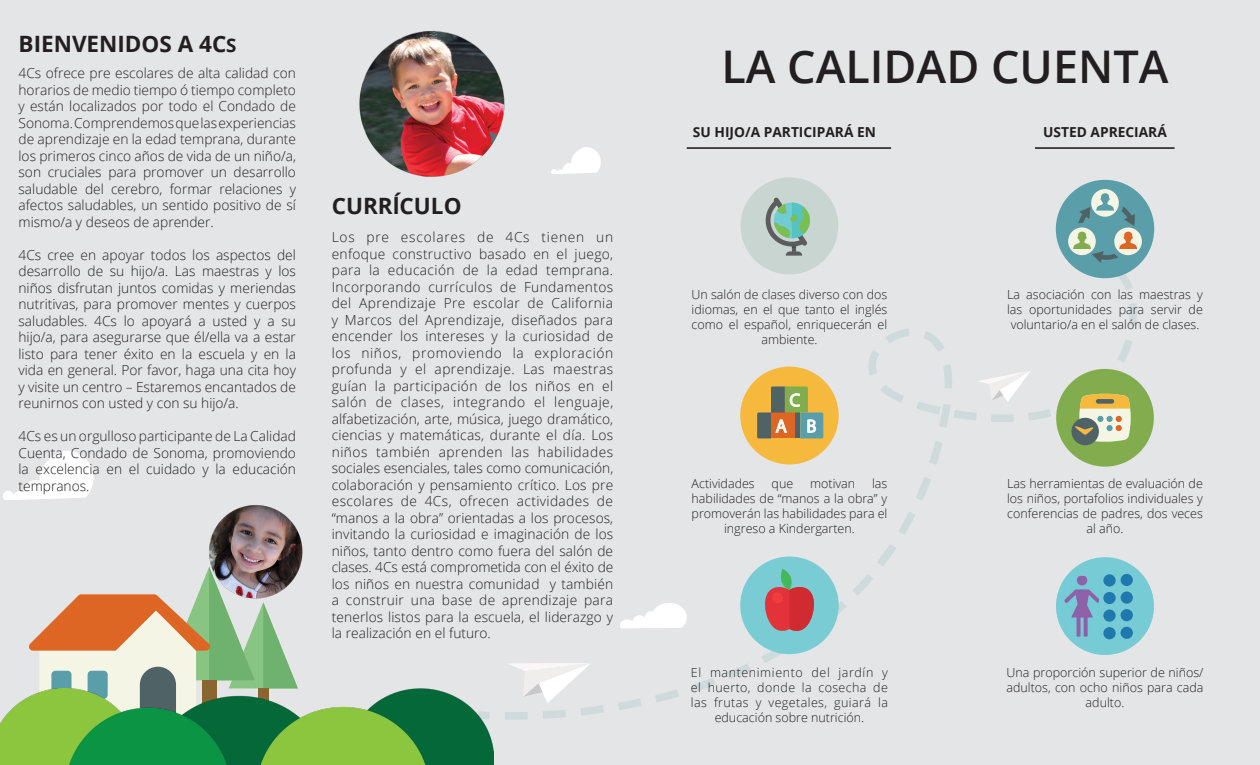
<style>
.page{position:relative;width:1260px;height:765px;background:#e4e5e6}
.page>*{position:absolute;margin:0;border:0;box-sizing:border-box;transform-origin:0 0}
.t1{font:600 45px "Open Sans";color:#231f20}
.t2{font:700 22.5px "Open Sans";color:#231f20}
.t3{font:18.38px "Myriad Pro";color:#fff}
.t4{font:300 13.75px/16.5px "Open Sans";color:#231f20;text-align:justify}
.t5{font:700 13.75px "Open Sans";color:#231f20}
.t6{font:300 12.5px/15px "Open Sans";color:#231f20;text-align:center}
.t7{font:300 12.5px/15px "Open Sans";letter-spacing:.03em;color:#231f20;text-align:center}
.s1{font-size:18.75px}
</style>
<div class="page">
<svg style="left:505px;top:379px;width:593px;height:341px"></svg>
<svg style="left:507px;top:663px;width:84px;height:40px"></svg>
<div style="left:1056px;top:369px;width:98px;height:98px;background:#82ad4f;border-radius:50%"></div>
<div style="left:1056px;top:180px;width:98px;height:98px;background:#599ea8;border-radius:50%"></div>
<div style="left:1091px;top:189px;width:28px;height:28px;background:#f5f5e6;border-radius:50%"></div>
<div style="left:1114px;top:228px;width:28px;height:27px;background:#f5f5e6;border-radius:50%"></div>
<div style="left:1056px;top:558px;width:98px;height:97px;background:#76cbd4;border-radius:50%"></div>
<img style="left:1064px;top:576px;width:35px;height:61px">
<div style="left:1103px;top:592px;width:13px;height:12px;background:#2079ae;border-radius:50%"></div>
<div style="left:1103px;top:574px;width:13px;height:12px;background:#2079ae;border-radius:50%"></div>
<div style="left:1103px;top:610px;width:13px;height:12px;background:#2079ae;border-radius:50%"></div>
<div style="left:1103px;top:627px;width:13px;height:12px;background:#2079ae;border-radius:50%"></div>
<div style="left:1121px;top:591px;width:12px;height:13px;background:#2079ae;border-radius:50%"></div>
<div style="left:1121px;top:574px;width:12px;height:12px;background:#2079ae;border-radius:50%"></div>
<div style="left:1121px;top:609px;width:12px;height:12px;background:#2079ae;border-radius:50%"></div>
<div style="left:1121px;top:627px;width:12px;height:12px;background:#2079ae;border-radius:50%"></div>
<hr style="left:1035px;top:148px;width:139px;height:1px;background:#231f20">
<hr style="left:687px;top:148px;width:204px;height:1px;background:#231f20">
<div style="left:741px;top:177px;width:97px;height:97px;background:#c9d5d1;border-radius:50%"></div>
<svg style="left:551px;top:147px;width:50px;height:27px"></svg>
<div style="left:740px;top:367px;width:99px;height:97px;background:#f5ba3d;border-radius:50%"></div>
<svg style="left:757px;top:193px;width:381px;height:256px"></svg>
<div style="left:740px;top:557px;width:99px;height:97px;background:#79ccd4;border-radius:50%"></div>
<svg style="left:765px;top:569px;width:49px;height:62px"></svg>
<img style="left:359px;top:31px;width:146px;height:146px">
<svg style="left:29px;top:594px;width:269px;height:94px"></svg>
<div style="left:51px;top:671px;width:21px;height:28px;background:#599ea8;border-radius:4px"></div>
<div style="left:88px;top:671px;width:20px;height:28px;background:#599ea8;border-radius:4px"></div>
<img style="left:0;top:688px;width:494px;height:77px">
<img style="left:186px;top:505px;width:117px;height:118px">
<svg style="left:3px;top:451px;width:91px;height:49px"></svg>
<svg style="left:620px;top:603px;width:67px;height:25px"></svg>
<p class="t2" style="left:19px;top:28px;width:220px">BIENVENIDOS A 4C<span class="s1">S</span></p>
<p class="t4" style="left:19px;top:65px;width:279px">4Cs ofrece pre escolares de alta calidad con horarios de medio tiempo ó tiempo completo y están localizados por todo el Condado de Sonoma. Comprendemos que las experiencias de aprendizaje en la edad temprana, durante los primeros cinco años de vida de un niño/a, son cruciales para promover un desarrollo saludable del cerebro, formar relaciones y afectos saludables, un sentido positivo de sí mismo/a y deseos de aprender.</p>
<p class="t4" style="left:19px;top:246px;width:279px">4Cs cree en apoyar todos los aspectos del desarrollo de su hijo/a. Las maestras y los niños disfrutan juntos comidas y meriendas nutritivas, para promover mentes y cuerpos saludables. 4Cs lo apoyará a usted y a su hijo/a, para asegurarse que él/ella va a estar listo para tener éxito en la escuela y en la vida en general. Por favor, haga una cita hoy y visite un centro – Estaremos encantados de reunirnos con usted y con su hijo/a.</p>
<p class="t4" style="left:19px;top:428px;width:279px">4Cs es un orgulloso participante de La Calidad Cuenta, Condado de Sonoma, promoviendo la excelencia en el cuidado y la educación tempranos.</p>
<p class="t2" style="left:332px;top:190px;width:131px">CURRĺCULO</p>
<p class="t4" style="left:332px;top:229px;width:283px">Los pre escolares de 4Cs tienen un enfoque constructivo basado en el juego, para la educación de la edad temprana.<br>Incorporando currículos de Fundamentos del Aprendizaje Pre escolar de California y Marcos del Aprendizaje, diseñados para encender los intereses y la curiosidad de los niños, promoviendo la exploración profunda y el aprendizaje. Las maestras guían la participación de los niños en el salón de clases, integrando el lenguaje, alfabetización, arte, música, juego dramático, ciencias y matemáticas, durante el día. Los niños también aprenden las habilidades sociales esenciales, tales como comunicación, colaboración y pensamiento crítico. Los pre escolares de 4Cs, ofrecen actividades de “manos a la obra” orientadas a los procesos, invitando la curiosidad e imaginación de los niños, tanto dentro como fuera del salón de clases. 4Cs está comprometida con el éxito de los niños en nuestra comunidad y también a construir una base de aprendizaje para tenerlos listos para la escuela, el liderazgo y la realización en el futuro.</p>
<p class="t1" style="left:721px;top:36px;width:449px">LA CALIDAD CUENTA</p>
<p class="t5" style="left:693px;top:123px;width:185px">SU HIJO/A PARTICIPARÁ EN</p>
<p class="t5" style="left:1043px;top:123px;width:125px">USTED APRECIARÁ</p>
<p class="t6" style="left:692px;top:286px;width:197px">Un salón de clases diverso con dos idiomas, en el que tanto el inglés como el español, enriquecerán el ambiente.</p>
<h3 class="t3" style="left:789px;top:389px;width:12px">C</h3>
<h3 class="t3" style="left:776px;top:415px;width:42px">A B</h3>
<p class="t6" style="left:692px;top:475px;width:65px">Actividades</p>
<p class="t6" style="left:772px;top:475px;width:23px">que</p>
<p class="t6" style="left:810px;top:475px;width:47px">motivan</p>
<p class="t6" style="left:872px;top:475px;width:17px">las</p>
<p class="t6" style="left:692px;top:490px;width:197px">habilidades de “manos a la obra” y</p>
<p class="t6" style="left:692px;top:505px;width:197px">promoverán las habilidades para el</p>
<p class="t6" style="left:724px;top:520px;width:132px">ingreso a Kindergarten.</p>
<p class="t7" style="left:691px;top:665px;width:199px">El mantenimiento del jardín y el huerto, donde la cosecha de las frutas y vegetales, guiará la educación sobre nutrición.</p>
<p class="t6" style="left:1007px;top:287px;width:197px;text-align:justify">La asociación con las maestras y las oportunidades para servir de voluntario/a en el salón de clases.</p>
<p class="t6" style="left:1007px;top:476px;width:197px">Las herramientas de evaluación de los niños, portafolios individuales y conferencias de padres, dos veces al año.</p>
<p class="t6" style="left:1007px;top:665px;width:199px">Una proporción superior de niños/ adultos, con ocho niños para cada adulto.</p>
</div>
